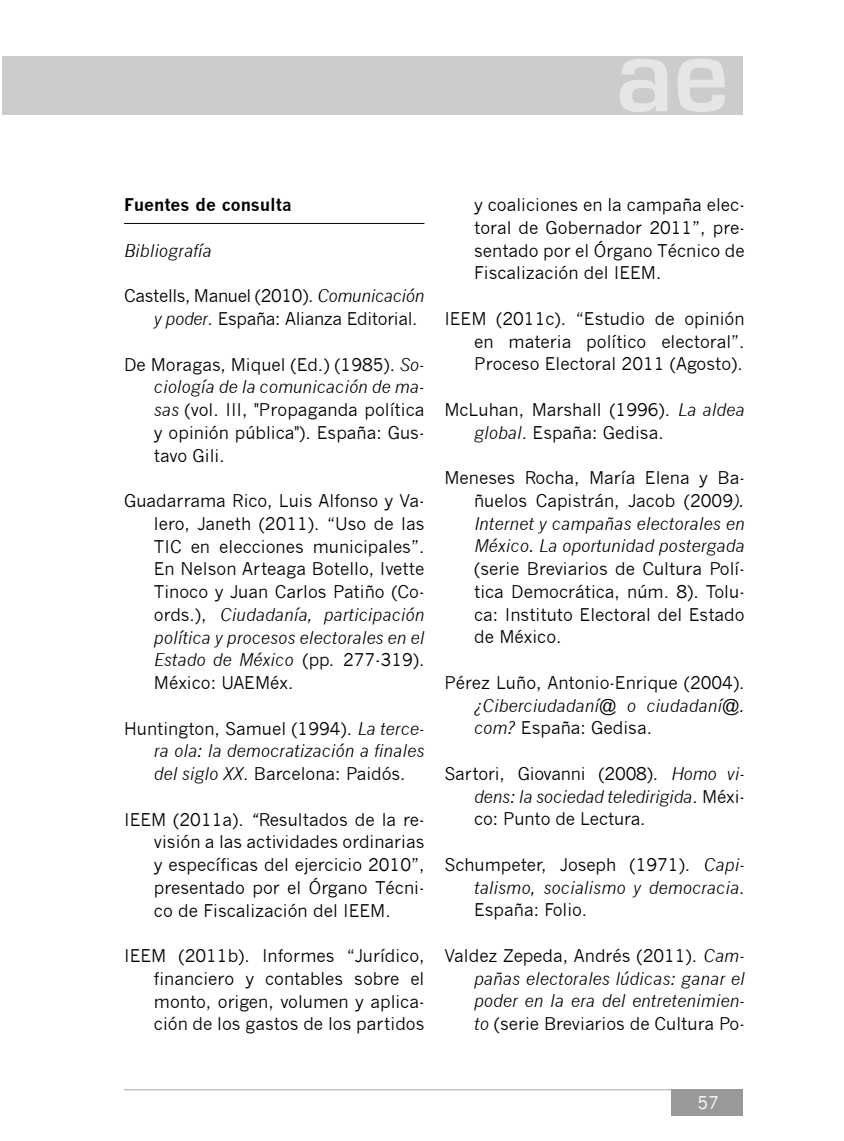
<style>
.page{position:relative;width:844px;height:1141px;background:#fff}
.page>*{position:absolute;margin:0;border:0;box-sizing:border-box;transform-origin:0 0}
.t1{font:17.15px/22.8px "News Gothic";color:#000;text-align:justify}
.t2{font:italic 17.15px/22.8px "News Gothic";color:#000;text-align:justify}
.t3{font:17.15px/22.8px "News Gothic";letter-spacing:-.02em;color:#000}
.t4{font:700 17.15px "News Gothic";color:#000}
.t5{font:17.15px "News Gothic";color:#fff}
.s1{font-style:italic}
.s2{font-style:normal}
</style>
<div class="page">
<div style="left:2px;top:56px;width:740px;height:59px;background:#ccc"></div>
<svg style="left:620px;top:59px;width:47px;height:53px"></svg>
<svg style="left:678px;top:59px;width:46px;height:53px"></svg>
<hr style="left:124px;top:1089px;width:618px;height:1px;background:#a7a9ac">
<div style="left:671px;top:1090px;width:71px;height:26px;background:#999"></div>
<hr style="left:124px;top:223px;width:300px;height:1px;background:#000">
<p class="t4" style="left:124px;top:195px;width:169px">Fuentes de consulta</p>
<p class="t2" style="left:124px;top:239px;width:89px">Bibliografía</p>
<p class="t3" style="left:154px;top:285px;width:272px;text-indent:-30px">Castells, Manuel (2010). <span class="s1">Comunicación y poder</span>. España: Alianza Editorial.</p>
<p class="t1" style="left:154px;top:353px;width:272px;text-indent:-30px">De Moragas, Miquel (Ed.) (1985). <span class="s1">So&shy;ciología de la comunicación de ma&shy;sas</span> (vol. III, "Propaganda política y opinión pública"). España: Gus&shy;tavo Gili.</p>
<p class="t1" style="left:154px;top:490px;width:272px;text-indent:-30px">Guadarrama Rico, Luis Alfonso y Va&shy;lero, Janeth (2011). “Uso de las TIC en elecciones municipales”.<br>En Nelson Arteaga Botello, Ivette Tinoco y Juan Carlos Patiño (Co&shy;ords.), <span class="s1">Ciudadanía, participación política y procesos electorales en el Estado de México</span> (pp. 277-319).<br>México: UAEMéx.</p>
<p class="t2" style="left:154px;top:717px;width:272px;text-indent:-30px"><span class="s2">Huntington, Samuel (1994).</span> La terce&shy;ra ola: la democratización a finales del siglo XX<span class="s2">. Barcelona: Paidós.</span></p>
<p class="t1" style="left:154px;top:808px;width:272px;text-indent:-30px">IEEM (2011a). <span class="s1">“</span>Resultados de la re&shy;visión a las actividades ordinarias y específicas del ejercicio 2010”, presentado por el Órgano Técni&shy;co de Fiscalización del IEEM.</p>
<p class="t1" style="left:154px;top:945px;width:272px;text-indent:-30px">IEEM (2011b). Informes “Jurídico, financiero y contables sobre el monto, origen, volumen y aplica&shy;ción de los gastos de los partidos</p>
<p class="t1" style="left:474px;top:194px;width:272px">y coaliciones en la campaña elec&shy;toral de Gobernador 2011”, pre&shy;sentado por el Órgano Técnico de Fiscalización del IEEM.</p>
<p class="t1" style="left:474px;top:307px;width:272px;text-indent:-30px">IEEM (2011c). “Estudio de opinión en materia político electoral”.<br>Proceso Electoral 2011 (Agosto).</p>
<p class="t1" style="left:474px;top:398px;width:272px;text-indent:-30px">McLuhan, Marshall (1996). <span class="s1">La aldea global</span>. España: Gedisa.</p>
<p class="t2" style="left:474px;top:466px;width:272px;text-indent:-30px"><span class="s2">Meneses Rocha, María Elena y Ba&shy;ñuelos Capistrán, Jacob (2009</span>).<br>Internet y campañas electorales en México. La oportunidad postergada</p>
<p class="t1" style="left:474px;top:558px;width:272px">(serie Breviarios de Cultura Polí&shy;tica Democrática, núm. 8). Tolu&shy;ca: Instituto Electoral del Estado de México.</p>
<p class="t1" style="left:444px;top:671px;width:302px">Pérez Luño, Antonio-Enrique (2004).</p>
<p class="t2" style="left:474px;top:694px;width:272px">¿Ciberciudadaní@ o ciudadaní@. com? <span class="s2">España: Gedisa.</span></p>
<p class="t1" style="left:474px;top:762px;width:272px;text-indent:-30px">Sartori, Giovanni (2008). <span class="s1">Homo vi&shy;dens: la sociedad teledirigida</span>. Méxi&shy;co: Punto de Lectura.</p>
<p class="t1" style="left:474px;top:853px;width:272px;text-indent:-30px">Schumpeter, Joseph (1971). <span class="s1">Capi&shy;talismo, socialismo y democracia</span>.<br>España: Folio.</p>
<p class="t2" style="left:474px;top:944px;width:272px;text-indent:-30px"><span class="s2">Valdez Zepeda, Andrés (2011).</span> Cam&shy;pañas electorales lúdicas: ganar el poder en la era del entretenimien&shy;to <span class="s2">(serie Breviarios de Cultura Po-</span></p>
<p class="t5" style="left:697px;top:1093px;width:23px">57</p>
</div>
